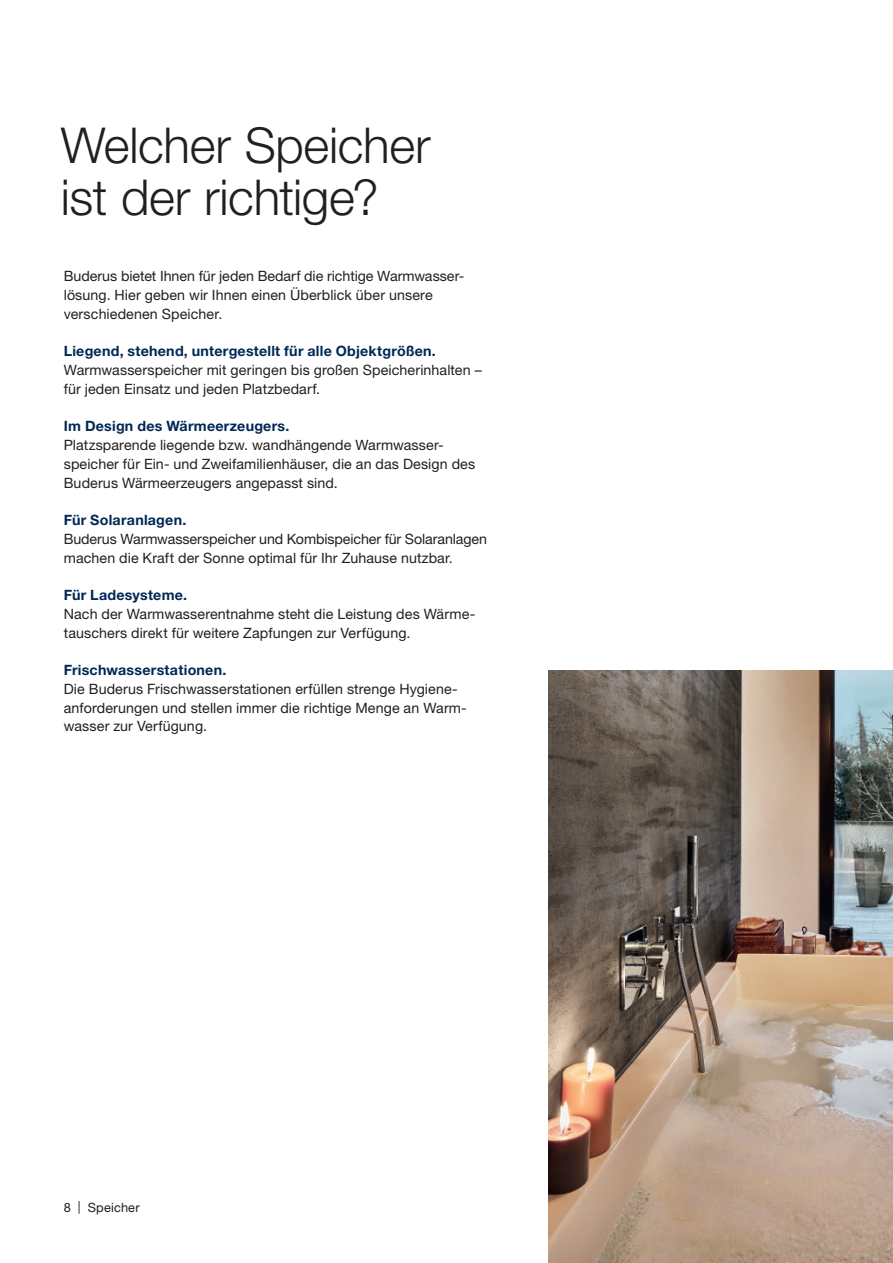
<style>
.page{position:relative;width:893px;height:1263px;background:#fff}
.page>*{position:absolute;margin:0;border:0;box-sizing:border-box;transform-origin:0 0}
.t1{font:300 49.5px/52.5px "Helvetica Neue LT Pro";letter-spacing:-.005em;color:#231f20}
.t2{font:14.25px/18.8px "Helvetica Neue LT Pro";letter-spacing:.005em;color:#231f20}
.t3{font:700 14.25px "Helvetica Neue LT Pro";letter-spacing:.015em;color:#002855}
.t4{font:12.75px "Helvetica Neue LT Pro";letter-spacing:.015em;color:#231f20}
</style>
<div class="page">
<img style="left:549px;top:670px;width:344px;height:593px">
<h1 class="t1" style="left:61px;top:118px;width:371px">Welcher Speicher ist der richtige?</h1>
<p class="t2" style="left:64px;top:266px;width:402px">Buderus bietet Ihnen für jeden Bedarf die richtige Warmwasser&shy;lösung. Hier geben wir Ihnen einen Überblick über unsere verschiedenen Speicher.</p>
<p class="t3" style="left:64px;top:342px;width:374px">Liegend, stehend, untergestellt für alle Objektgrößen.</p>
<p class="t2" style="left:64px;top:360px;width:419px">Warmwasserspeicher mit geringen bis großen Speicherinhalten – für jeden Einsatz und jeden Platzbedarf.</p>
<p class="t3" style="left:64px;top:417px;width:227px">Im Design des Wärmeerzeugers.</p>
<p class="t2" style="left:64px;top:435px;width:413px">Platzsparende liegende bzw. wandhängende Warmwasser&shy;speicher für Ein- und Zweifamilienhäuser, die an das Design des<br>Buderus Wärmeerzeugers angepasst sind.</p>
<p class="t3" style="left:64px;top:511px;width:124px">Für Solaranlagen.</p>
<p class="t2" style="left:64px;top:529px;width:425px">Buderus Warmwasserspeicher und Kombispeicher für Solaranlagen machen die Kraft der Sonne optimal für Ihr Zuhause nutzbar.</p>
<p class="t3" style="left:64px;top:586px;width:125px">Für Ladesysteme.</p>
<p class="t2" style="left:64px;top:604px;width:413px">Nach der Warmwasserentnahme steht die Leistung des Wärme&shy;tauschers direkt für weitere Zapfungen zur Verfügung.</p>
<p class="t3" style="left:64px;top:661px;width:164px">Frischwasserstationen.</p>
<p class="t2" style="left:64px;top:679px;width:405px">Die Buderus Frischwasserstationen erfüllen strenge Hygiene&shy;anforderungen und stellen immer die richtige Menge an Warm&shy;wasser zur Verfügung.</p>
<p class="t4" style="left:64px;top:1199px;width:77px">8 | Speicher</p>
</div>
